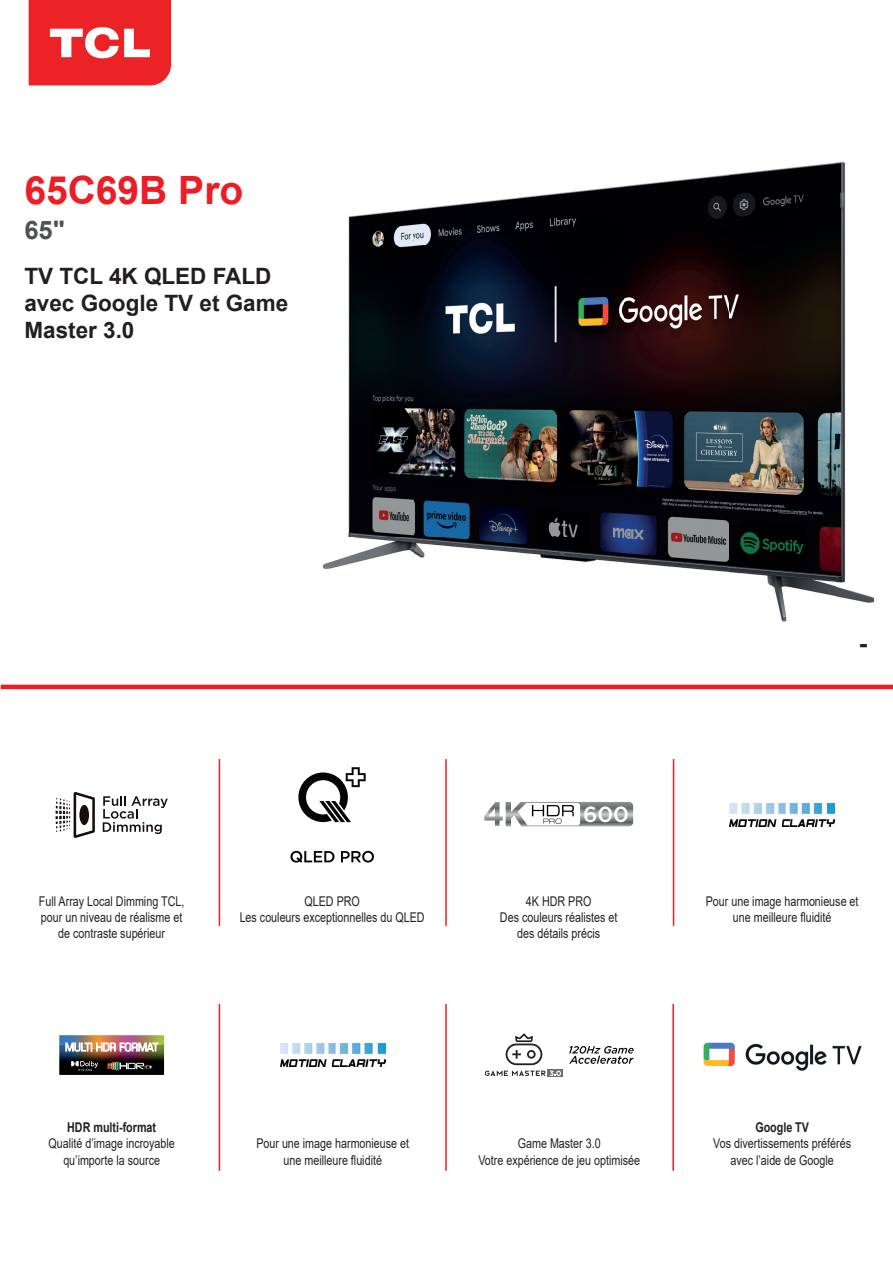
<style>
.page{position:relative;width:893px;height:1263px;background:#fff}
.page>*{position:absolute;margin:0;border:0;box-sizing:border-box;transform-origin:0 0}
.t1{font:700 39px "Arial";color:#ee1c25}
.t2{font:700 25.5px "Arial";color:#4f5252}
.t3{font:700 25.5px "Arial";color:#231f20}
.t4{font:700 22.5px/27px "Arial";color:#231f20}
.t5{font:500 21.9px "Gotham";color:#fff}
.t6{font:13.35px/16px "Arial";color:#231f20;text-align:center;scale:.8 1}
.t7{font:700 13.35px "Arial";color:#231f20;scale:.8 1}
</style>
<div class="page">
<img style="left:322px;top:162px;width:553px;height:460px">
<svg style="left:29px;top:0;width:142px;height:85px;background:#ee3f41"></svg>
<hr style="left:1px;top:685px;width:892px;height:4px;background:#ee1d23">
<hr style="left:219px;top:759px;width:1px;height:167px;background:#ee1d23">
<hr style="left:445px;top:759px;width:2px;height:167px;background:#ee1d23">
<hr style="left:673px;top:759px;width:1px;height:167px;background:#ee1d23">
<hr style="left:219px;top:1004px;width:1px;height:167px;background:#ee1d23">
<hr style="left:445px;top:1004px;width:2px;height:167px;background:#ee1d23">
<hr style="left:672px;top:1004px;width:2px;height:167px;background:#ee1d23">
<svg style="left:290px;top:851px;width:45px;height:12px"></svg>
<svg style="left:341px;top:851px;width:33px;height:11px"></svg>
<svg style="left:298px;top:767px;width:68px;height:55px"></svg>
<img style="left:703px;top:1042px;width:159px;height:29px">
<img style="left:730px;top:803px;width:104px;height:23px">
<img style="left:280px;top:1043px;width:105px;height:23px">
<svg style="left:484px;top:802px;width:149px;height:24px"></svg>
<svg style="left:103px;top:796px;width:65px;height:38px"></svg>
<svg style="left:56px;top:792px;width:39px;height:46px"></svg>
<div style="left:547px;top:1069px;width:16px;height:8px;background:#706e6f"></div>
<svg style="left:485px;top:1033px;width:76px;height:43px"></svg>
<svg style="left:569px;top:1046px;width:65px;height:18px"></svg>
<img style="left:59px;top:1035px;width:105px;height:40px">
<h1 class="t1" style="left:24px;top:163px;width:220px">65C69B Pro</h1>
<h2 class="t2" style="left:24px;top:212px;width:42px">65 "</h2>
<h3 class="t4" style="left:24px;top:263px;width:265px">TV TCL 4K QLED FALD avec Google TV et Game<br>Master 3.0</h3>
<h3 class="t5" style="left:583px;top:800px;width:48px">600</h3>
<h2 class="t3" style="left:859px;top:625px;width:10px">-</h2>
<p class="t6" style="left:39px;top:893px;width:183px">Full Array Local Dimming TCL, pour un niveau de réalisme et de contraste supérieur</p>
<p class="t6" style="left:240px;top:893px;width:233px">QLED PRO<br>Les couleurs exceptionnelles du QLED</p>
<p class="t6" style="left:500px;top:893px;width:148px">4K HDR PRO<br>Des couleurs réalistes et des détails précis</p>
<p class="t6" style="left:706px;top:893px;width:193px">Pour une image harmonieuse et une meilleure fluidité</p>
<p class="t7" style="left:67px;top:1118px;width:113px">HDR multi-format</p>
<p class="t6" style="left:48px;top:1136px;width:160px">Qualité d’image incroyable qu’importe la source</p>
<p class="t6" style="left:256px;top:1135px;width:193px">Pour une image harmonieuse et une meilleure fluidité</p>
<p class="t6" style="left:478px;top:1135px;width:204px">Game Master 3.0<br>Votre expérience de jeu optimisée</p>
<p class="t7" style="left:755px;top:1118px;width:69px">Google TV</p>
<p class="t6" style="left:713px;top:1135px;width:174px">Vos divertissements préférés avec l’aide de Google</p>
</div>
